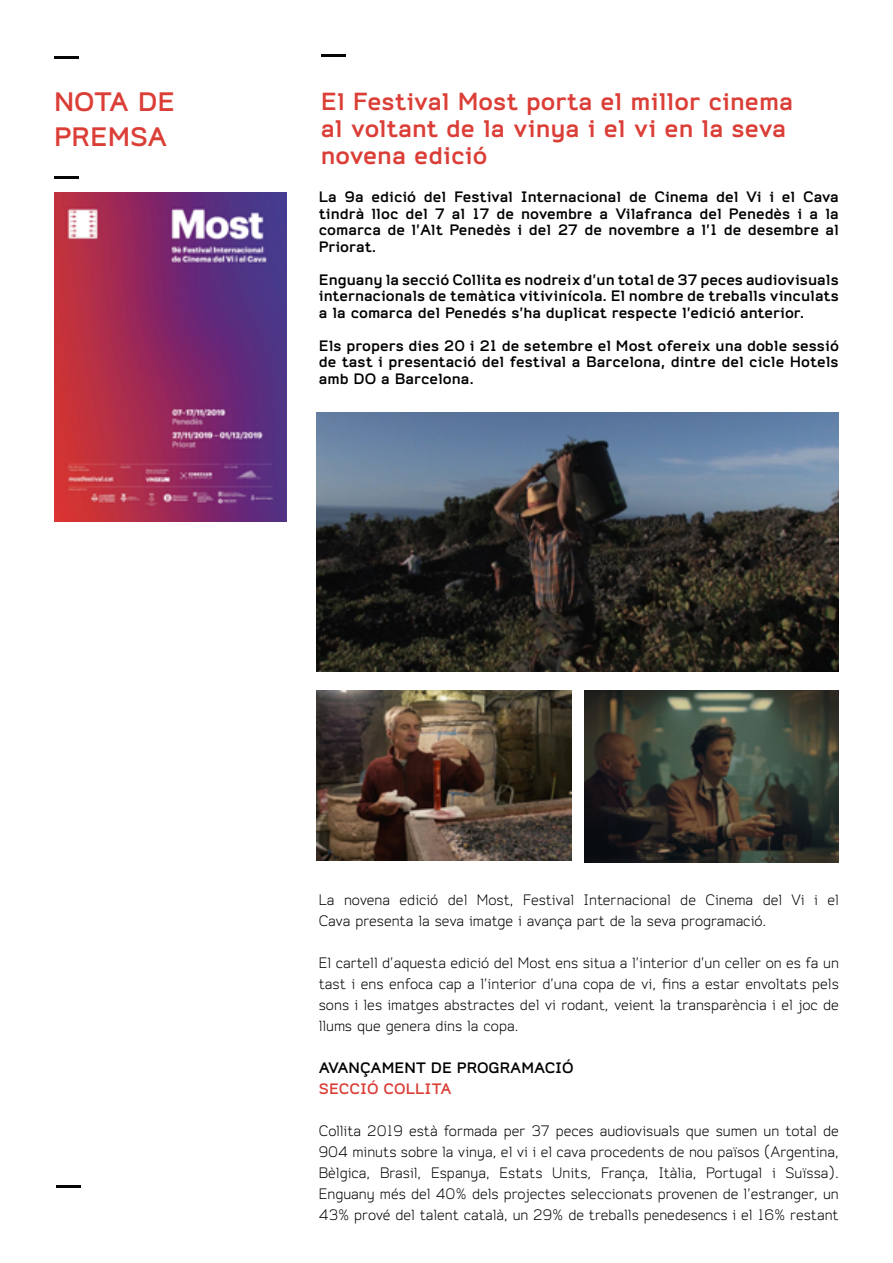
<style>
.page{position:relative;width:893px;height:1263px;background:#fff}
.page>*{position:absolute;margin:0;border:0;box-sizing:border-box;transform-origin:0 0}
.t1{font:700 29.1px/35px "Do Gothic";color:#db3e36}
.t2{font:700 27px/27px "Do Gothic";color:#db3e36}
.t3{font:300 16.5px/21px "Do Gothic";color:#000;text-align:justify}
.t4{font:700 16.5px/16.5px "Do Gothic";color:#000;text-align:justify}
.t5{font:700 16.5px "Do Gothic";color:#db3e36}
</style>
<div class="page">
<hr style="left:321px;top:54px;width:24px;height:2px;background:#050606">
<hr style="left:54px;top:56px;width:25px;height:2px;background:#050606">
<hr style="left:54px;top:176px;width:25px;height:3px;background:#050606">
<hr style="left:56px;top:1185px;width:25px;height:2px;background:#050606">
<img style="left:317px;top:413px;width:522px;height:258px">
<img style="left:54px;top:193px;width:232px;height:329px">
<img style="left:317px;top:690px;width:254px;height:170px">
<img style="left:584px;top:690px;width:255px;height:172px">
<h1 class="t1" style="left:54px;top:85px;width:122px">NOTA DE<br>PREMSA</h1>
<h2 class="t2" style="left:321px;top:88px;width:474px">El Festival Most porta el millor cinema al voltant de la vinya i el vi en la seva novena edició</h2>
<p class="t4" style="left:319px;top:189px;width:522px">La 9a edició del Festival Internacional de Cinema del Vi i el Cava tindrà lloc del 7 al 17 de novembre a Vilafranca del Penedès i a la comarca de l’Alt Penedès i del 27 de novembre a l’1 de desembre al Priorat.</p>
<p class="t4" style="left:319px;top:271px;width:522px">Enguany la secció Collita es nodreix d’un total de 37 peces audiovisuals internacionals de temàtica vitivinícola. El nombre de treballs vinculats a la comarca del Penedés s’ha duplicat respecte l’edició anterior.</p>
<p class="t4" style="left:319px;top:337px;width:522px">Els propers dies 20 i 21 de setembre el Most ofereix una doble sessió de tast i presentació del festival a Barcelona, dintre del cicle Hotels amb DO a Barcelona.</p>
<p class="t3" style="left:319px;top:889px;width:522px">La novena edició del Most, Festival Internacional de Cinema del Vi i el<br>Cava presenta la seva imatge i avança part de la seva programació.</p>
<p class="t3" style="left:319px;top:952px;width:522px">El cartell d’aquesta edició del Most ens situa a l’interior d’un celler on es fa un tast i ens enfoca cap a l’interior d’una copa de vi, fins a estar envoltats pels sons i les imatges abstractes del vi rodant, veient la transparència i el joc de llums que genera dins la copa.</p>
<p class="t4" style="left:319px;top:1060px;width:256px">AVANÇAMENT DE PROGRAMACIÓ</p>
<p class="t5" style="left:319px;top:1080px;width:134px">SECCIÓ COLLITA</p>
<p class="t3" style="left:319px;top:1120px;width:522px">Collita 2019 està formada per 37 peces audiovisuals que sumen un total de 904 minuts sobre la vinya, el vi i el cava procedents de nou països (Argentina, Bèlgica, Brasil, Espanya, Estats Units, França, Itàlia, Portugal i Suïssa).<br>Enguany més del 40% dels projectes seleccionats provenen de l’estranger, un 43% prové del talent català, un 29% de treballs penedesencs i el 16% restant</p>
</div>
